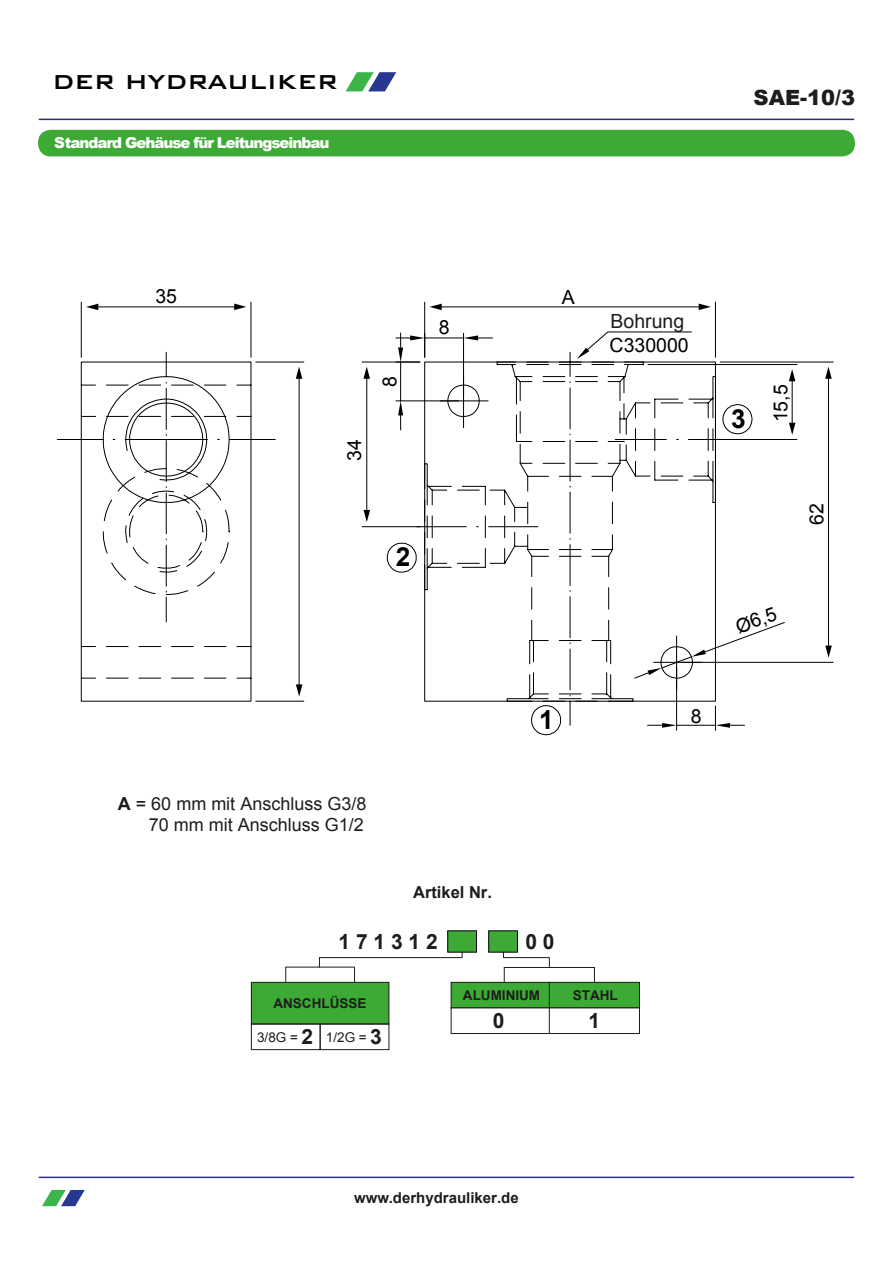
<style>
.page{position:relative;width:893px;height:1263px;background:#fff}
.page>*{position:absolute;margin:0;border:0;box-sizing:border-box;transform-origin:0 0}
.t1{font:500 27px "Bank Gothic BT";letter-spacing:-.025em;color:#000}
.t2{font:700 26.25px "Arial";color:#000}
.t3{font:700 21px "Arial";color:#1d1d1b}
.t4{font:900 21px "Arial";color:#1d1d1b}
.t5{font:19.5px "Arial";color:#000}
.t6{font:19.5px "Arial";color:#1d1d1b}
.t7{font:18px/21.6px "Arial";color:#1d1d1b;text-align:right}
.t8{font:700 16.5px "Arial";color:#1d1d1b}
.t9{font:900 15px "Arial";letter-spacing:-.07em;color:#fff}
.t10{font:700 15px "Arial";color:#1d1d1b}
.t11{font:700 13.5px "Arial";color:#1d1d1b}
.t12{font:13.5px "Arial";color:#1d1d1b}
.s1{font-weight:700}
.s2{font-weight:700;font-size:21px}
</style>
<div class="page">
<hr style="left:39px;top:119px;width:815px;height:1px;background:#2b2e83">
<div style="left:39px;top:131px;width:815px;height:25px;background:#3caa35;border-radius:12px"></div>
<div style="left:38px;top:130px;width:817px;height:26px;border:2px solid #3caa35;border-radius:12px"></div>
<hr style="left:39px;top:1176px;width:815px;height:2px;background:#2b2e83">
<svg style="left:56px;top:361px;width:660px;height:341px"></svg>
<svg style="left:81px;top:301px;width:171px;height:294px"></svg>
<svg style="left:234px;top:304px;width:12px;height:6px"></svg>
<svg style="left:86px;top:304px;width:12px;height:6px"></svg>
<hr style="left:463px;top:333px;width:1px;height:63px;background:#000">
<hr style="left:425px;top:338px;width:39px;height:1px;background:#000">
<svg style="left:464px;top:335px;width:29px;height:5px"></svg>
<hr style="left:720px;top:362px;width:113px;height:1px;background:#000">
<hr style="left:682px;top:662px;width:151px;height:1px;background:#000">
<hr style="left:828px;top:377px;width:1px;height:271px;background:#000">
<svg style="left:825px;top:645px;width:7px;height:13px"></svg>
<svg style="left:825px;top:367px;width:7px;height:12px"></svg>
<hr style="left:648px;top:364px;width:149px;height:1px;background:#000">
<hr style="left:720px;top:439px;width:77px;height:1px;background:#000">
<hr style="left:792px;top:379px;width:1px;height:46px;background:#000">
<svg style="left:789px;top:423px;width:6px;height:12px"></svg>
<svg style="left:789px;top:369px;width:6px;height:12px"></svg>
<hr style="left:396px;top:400px;width:63px;height:1px;background:#000">
<hr style="left:400px;top:362px;width:1px;height:39px;background:#000">
<svg style="left:396px;top:333px;width:29px;height:30px"></svg>
<svg style="left:398px;top:401px;width:5px;height:3px"></svg>
<hr style="left:362px;top:362px;width:58px;height:1px;background:#000">
<hr style="left:362px;top:526px;width:58px;height:1px;background:#000">
<hr style="left:366px;top:377px;width:1px;height:135px;background:#000">
<svg style="left:364px;top:510px;width:6px;height:12px"></svg>
<svg style="left:363px;top:367px;width:7px;height:12px"></svg>
<hr style="left:424px;top:302px;width:1px;height:55px;background:#000">
<hr style="left:715px;top:302px;width:1px;height:55px;background:#000">
<hr style="left:439px;top:306px;width:262px;height:1px;background:#000">
<svg style="left:699px;top:304px;width:12px;height:6px"></svg>
<svg style="left:429px;top:304px;width:13px;height:6px"></svg>
<svg style="left:387px;top:404px;width:398px;height:332px"></svg>
<svg style="left:647px;top:668px;width:15px;height:7px"></svg>
<svg style="left:691px;top:649px;width:15px;height:8px"></svg>
<svg style="left:577px;top:331px;width:115px;height:28px"></svg>
<hr style="left:503px;top:957px;width:47px;height:1px;background:#1d1d1b">
<div style="left:447px;top:930px;width:30px;height:22px;background:#3caa35;border:1px solid #000"></div>
<div style="left:488px;top:930px;width:30px;height:22px;background:#3caa35;border:1px solid #000"></div>
<hr style="left:285px;top:967px;width:70px;height:1px;background:#1d1d1b">
<svg style="left:285px;top:967px;width:1px;height:15px"></svg>
<svg style="left:354px;top:967px;width:1px;height:15px"></svg>
<div style="left:251px;top:982px;width:138px;height:42px;background:#3caa35"></div>
<div style="left:251px;top:982px;width:138px;height:42px;border:1px solid #1d1d1b"></div>
<div style="left:549px;top:982px;width:90px;height:26px;background:#3caa35"></div>
<div style="left:549px;top:982px;width:91px;height:26px;border:1px solid #1d1d1b"></div>
<div style="left:549px;top:1007px;width:91px;height:27px;border:1px solid #1d1d1b"></div>
<svg style="left:504px;top:968px;width:1px;height:14px"></svg>
<svg style="left:594px;top:968px;width:1px;height:15px"></svg>
<hr style="left:504px;top:967px;width:91px;height:1px;background:#1d1d1b">
<hr style="left:319px;top:957px;width:143px;height:1px;background:#1d1d1b">
<div style="left:320px;top:1024px;width:69px;height:26px;border:1px solid #1d1d1b"></div>
<div style="left:251px;top:1024px;width:69px;height:26px;border:1px solid #1d1d1b"></div>
<div style="left:451px;top:982px;width:98px;height:26px;background:#3caa35"></div>
<div style="left:451px;top:982px;width:99px;height:26px;border:1px solid #1d1d1b"></div>
<div style="left:451px;top:1007px;width:99px;height:27px;border:1px solid #1d1d1b"></div>
<svg style="left:42px;top:1190px;width:43px;height:16px"></svg>
<svg style="left:346px;top:72px;width:50px;height:19px"></svg>
<h1 class="t1" style="left:52px;top:67px;width:288px">DER HYDRAULIKER</h1>
<p class="t9" style="left:54px;top:132px;width:277px">Standard Gehäuse für Leitungseinbau</p>
<p class="t4" style="left:754px;top:83px;width:103px">SAE-10/3</p>
<p class="t5" style="left:155px;top:283px;width:23px">35</p>
<p class="t5" style="left:562px;top:284px;width:15px">A</p>
<p class="t5" style="left:377px;top:387px;width:12px;rotate:-90deg">8</p>
<p class="t5" style="left:342px;top:461px;width:23px;rotate:-90deg">34</p>
<p class="t5" style="left:439px;top:314px;width:12px">8</p>
<h2 class="t2" style="left:396px;top:539px;width:16px">2</h2>
<p class="t6" style="left:611px;top:308px;width:75px">Bohrung</p>
<p class="t5" style="left:610px;top:333px;width:81px">C330000</p>
<p class="t7" style="left:118px;top:793px;width:250px"><span class="s1">A</span> = 60 mm mit Anschluss G3/8<br>70 mm mit Anschluss G1/2</p>
<p class="t8" style="left:413px;top:881px;width:80px">Artikel Nr.</p>
<h2 class="t2" style="left:539px;top:703px;width:16px">1</h2>
<p class="t3" style="left:338px;top:928px;width:101px">1 7 1 3 1 2</p>
<p class="t3" style="left:525px;top:928px;width:31px">0 0</p>
<p class="t5" style="left:691px;top:703px;width:12px">8</p>
<p class="t11" style="left:273px;top:994px;width:95px">ANSCHLÜSSE</p>
<p class="t12" style="left:257px;top:1028px;width:126px">3/8G = <span class="s2">2</span> 1/2G = <span class="s2">3</span></p>
<p class="t11" style="left:463px;top:986px;width:79px">ALUMINIUM</p>
<p class="t11" style="left:573px;top:986px;width:46px">STAHL</p>
<p class="t3" style="left:493px;top:1007px;width:13px">0</p>
<p class="t3" style="left:589px;top:1007px;width:13px">1</p>
<h2 class="t2" style="left:731px;top:401px;width:16px">3</h2>
<p class="t5" style="left:768px;top:422px;width:39px;rotate:-90deg">15,5</p>
<p class="t5" style="left:804px;top:525px;width:23px;rotate:-90deg">62</p>
<p class="t5" style="left:732px;top:615px;width:44px;rotate:-20deg">Ø6,5</p>
<p class="t10" style="left:354px;top:1188px;width:166px">www.derhydrauliker.de</p>
</div>
